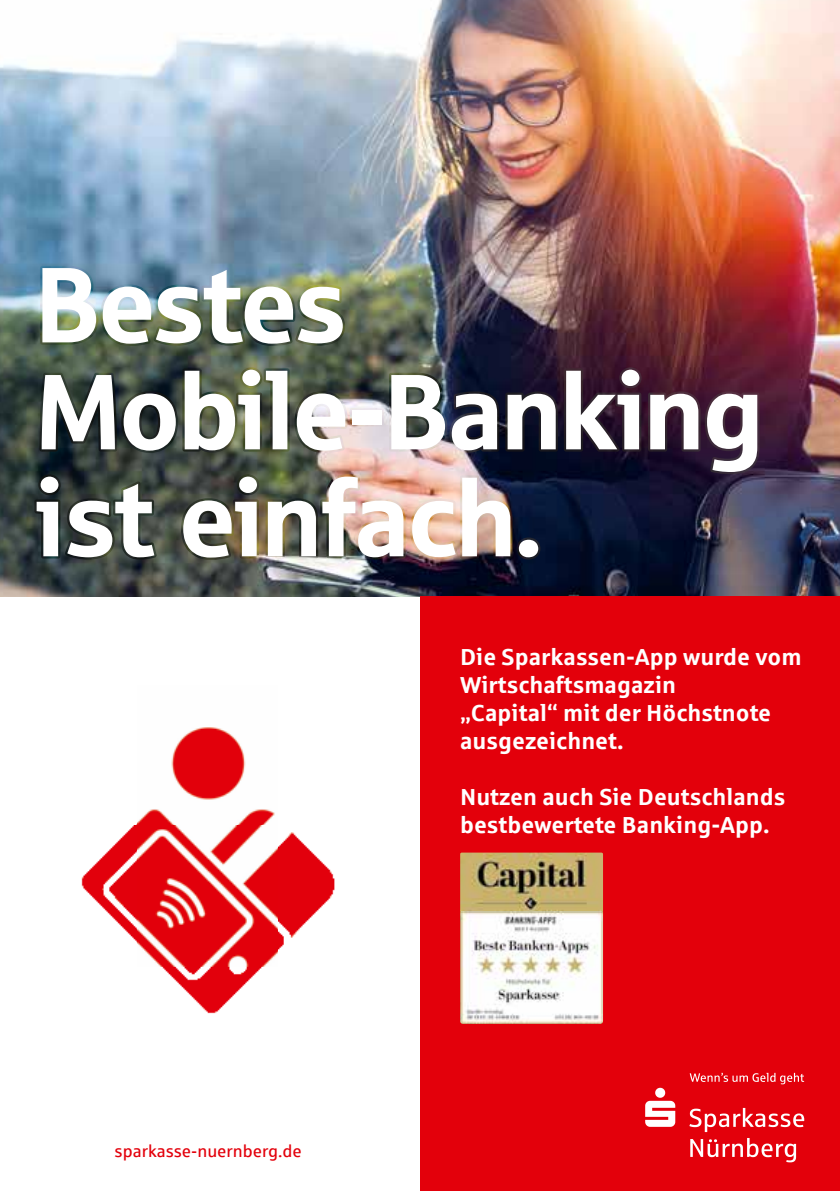
<style>
.page{position:relative;width:840px;height:1191px;background:#fff}
.page>*{position:absolute;margin:0;border:0;box-sizing:border-box;transform-origin:0 0}
.t1{font:107px/107px "Sparkasse Head";color:#fff}
.t2{font:700 23.2px/27.8px "Sparkasse Rg";color:#fff}
.t3{font:17.2px "Sparkasse Rg";color:#e3000b}
</style>
<div class="page">
<img style="left:0;top:0;width:839px;height:596px">
<img style="left:40px;top:266px;width:205px;height:80px">
<img style="left:40px;top:367px;width:249px;height:53px">
<img style="left:564px;top:367px;width:195px;height:54px">
<img style="left:39px;top:420px;width:3px;height:31px">
<img style="left:711px;top:420px;width:48px;height:54px">
<img style="left:42px;top:370px;width:599px;height:82px">
<img style="left:38px;top:474px;width:119px;height:85px">
<img style="left:237px;top:474px;width:275px;height:84px">
<img style="left:81px;top:727px;width:254px;height:287px">
<div style="left:420px;top:596px;width:419px;height:595px;background:#e3000b"></div>
<img style="left:460px;top:852px;width:142px;height:172px">
<img style="left:461px;top:911px;width:140px;height:111px">
<svg style="left:689px;top:1108px;width:114px;height:24px"></svg>
<svg style="left:689px;top:1072px;width:114px;height:12px"></svg>
<svg style="left:690px;top:1138px;width:105px;height:24px"></svg>
<svg style="left:645px;top:1087px;width:30px;height:39px"></svg>
<h1 class="t1" style="left:36px;top:247px;width:727px">Bestes<br>Mobile-Banking ist einfach.</h1>
<p class="t3" style="left:114px;top:1140px;width:189px">sparkasse-nuernberg.de</p>
<p class="t2" style="left:460px;top:642px;width:343px">Die Sparkassen-App wurde vom<br>Wirtschaftsmagazin<br>„Capital“ mit der Höchstnote ausgezeichnet.</p>
<p class="t2" style="left:460px;top:781px;width:327px">Nutzen auch Sie Deutschlands bestbewertete Banking-App.</p>
</div>
